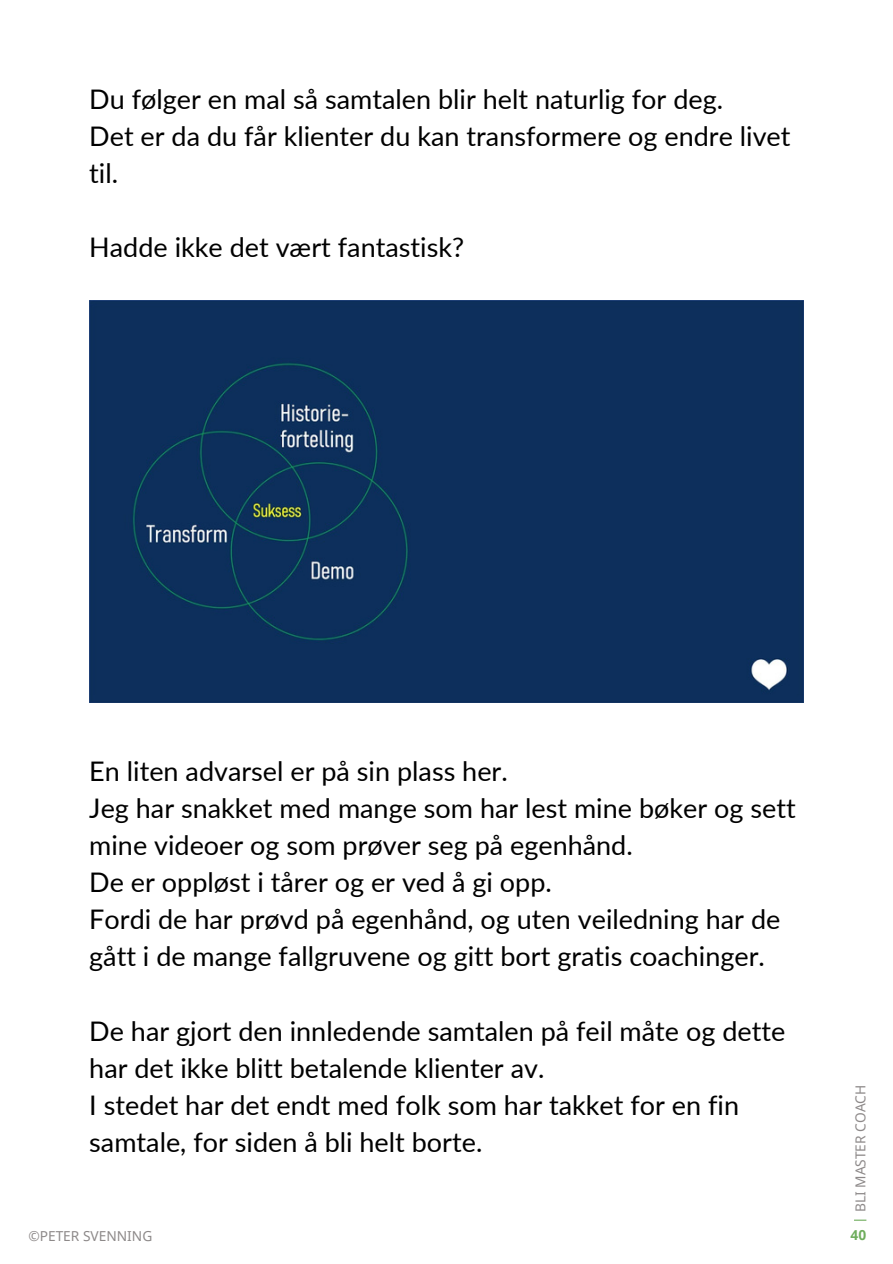
<style>
.page{position:relative;width:893px;height:1264px;background:#fff}
.page>*{position:absolute;margin:0;border:0;box-sizing:border-box;transform-origin:0 0}
.t1{font:27px/37px "Lato";color:#000}
.t2{font:13.65px "Noto Sans";color:#8d8989}
.t3{font:700 13.65px "Noto Sans";color:#6ead5c}
</style>
<div class="page">
<svg style="left:854px;top:1219px;width:12px;height:1px"></svg>
<div style="left:89px;top:300px;width:714px;height:402px;background:#0d2f5c"></div>
<p class="t1" style="left:89px;top:80px;width:635px">Du følger en mal så samtalen blir helt naturlig for deg.</p>
<p class="t1" style="left:89px;top:117px;width:702px">Det er da du får klienter du kan transformere og endre livet til.</p>
<p class="t1" style="left:89px;top:228px;width:376px">Hadde ikke det vært fantastisk?</p>
<p class="t1" style="left:89px;top:751px;width:420px">En liten advarsel er på sin plass her.</p>
<p class="t1" style="left:89px;top:789px;width:707px">Jeg har snakket med mange som har lest mine bøker og sett mine videoer og som prøver seg på egenhånd.</p>
<p class="t1" style="left:89px;top:863px;width:464px">De er oppløst i tårer og er ved å gi opp.</p>
<p class="t1" style="left:89px;top:900px;width:692px">Fordi de har prøvd på egenhånd, og uten veiledning har de gått i de mange fallgruvene og gitt bort gratis coachinger.</p>
<p class="t1" style="left:89px;top:1011px;width:697px">De har gjort den innledende samtalen på feil måte og dette har det ikke blitt betalende klienter av.</p>
<p class="t1" style="left:89px;top:1085px;width:651px">I stedet har det endt med folk som har takket for en fin samtale, for siden å bli helt borte.</p>
<p class="t2" style="left:850px;top:1212px;width:129px;rotate:-90deg">BLI MASTER COACH</p>
<p class="t2" style="left:28px;top:1226px;width:125px">©PETER SVENNING</p>
<p class="t3" style="left:850px;top:1225px;width:17px">40</p>
</div>
